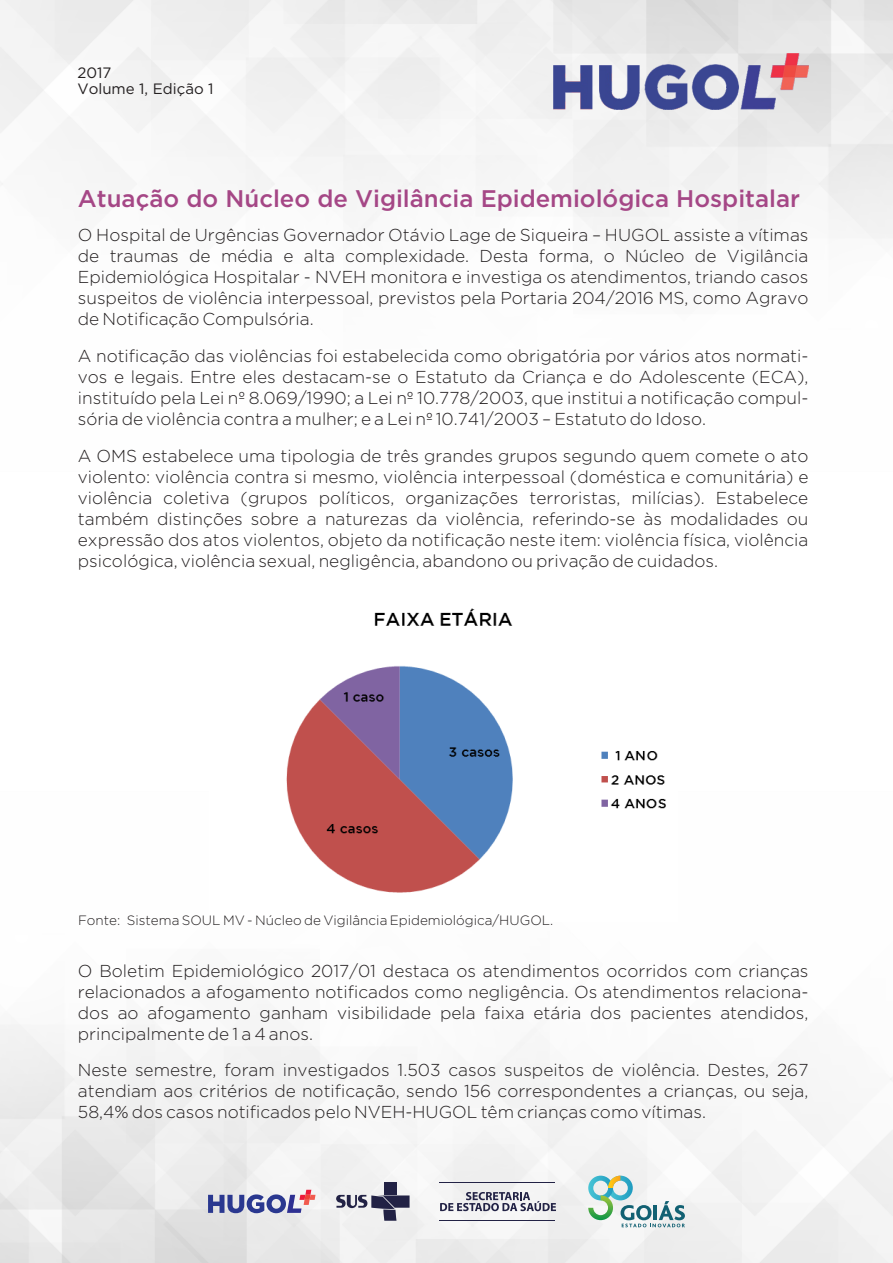
<style>
.page{position:relative;width:893px;height:1263px;background:#fff}
.page>*{position:absolute;margin:0;border:0;box-sizing:border-box;transform-origin:0 0}
.t1{font:500 24px "Gotham";color:#a54786}
.t2{font:300 17.25px/21px "Gotham";color:#231f20;text-align:justify}
.t3{font:15px/16px "Gotham";color:#231f20}
.t4{font:300 13.5px "Gotham";color:#231f20}
</style>
<div class="page">
<img style="left:0;top:1024px;width:893px;height:239px">
<img style="left:0;top:0;width:893px;height:239px">
<img style="left:554px;top:54px;width:255px;height:56px">
<div style="left:384px;top:1182px;width:13px;height:12px;background:#222245"></div>
<svg style="left:336px;top:1195px;width:74px;height:26px"></svg>
<svg style="left:440px;top:1192px;width:116px;height:19px"></svg>
<hr style="left:439px;top:1182px;width:116px;height:1px;background:#222245">
<hr style="left:439px;top:1220px;width:116px;height:1px;background:#222245">
<svg style="left:588px;top:1175px;width:97px;height:52px"></svg>
<svg style="left:208px;top:1190px;width:108px;height:23px"></svg>
<img style="left:286px;top:608px;width:380px;height:285px">
<p class="t3" style="left:77px;top:66px;width:138px">2017<br>Volume 1, Edição 1</p>
<h1 class="t1" style="left:78px;top:189px;width:724px">Atuação do Núcleo de Vigilância Epidemiológica Hospitalar</h1>
<p class="t2" style="left:78px;top:226px;width:732px">O Hospital de Urgências Governador Otávio Lage de Siqueira – HUGOL assiste a vítimas de traumas de média e alta complexidade. Desta forma, o Núcleo de Vigilância Epidemiológica Hospitalar - NVEH monitora e investiga os atendimentos, triando casos suspeitos de violência interpessoal, previstos pela Portaria 204/2016 MS, como Agravo de Notificação Compulsória.</p>
<p class="t2" style="left:78px;top:347px;width:732px">A notificação das violências foi estabelecida como obrigatória por vários atos normati&shy;vos e legais. Entre eles destacam-se o Estatuto da Criança e do Adolescente (ECA), instituído pela Lei nº 8.069/1990; a Lei nº 10.778/2003, que institui a notificação compul&shy;sória de violência contra a mulher; e a Lei nº 10.741/2003 – Estatuto do Idoso.</p>
<p class="t2" style="left:78px;top:446px;width:732px">A OMS estabelece uma tipologia de três grandes grupos segundo quem comete o ato violento: violência contra si mesmo, violência interpessoal (doméstica e comunitária) e violência coletiva (grupos políticos, organizações terroristas, milícias). Estabelece também distinções sobre a naturezas da violência, referindo-se às modalidades ou expressão dos atos violentos, objeto da notificação neste item: violência física, violência psicológica, violência sexual, negligência, abandono ou privação de cuidados.</p>
<p class="t4" style="left:78px;top:915px;width:477px">Fonte: Sistema SOUL MV - Núcleo de Vigilância Epidemiológica/HUGOL.</p>
<p class="t2" style="left:78px;top:961px;width:732px">O Boletim Epidemiológico 2017/01 destaca os atendimentos ocorridos com crianças relacionados a afogamento notificados como negligência. Os atendimentos relaciona&shy;dos ao afogamento ganham visibilidade pela faixa etária dos pacientes atendidos, principalmente de 1 a 4 anos.</p>
<p class="t2" style="left:78px;top:1061px;width:732px">Neste semestre, foram investigados 1.503 casos suspeitos de violência. Destes, 267 atendiam aos critérios de notificação, sendo 156 correspondentes a crianças, ou seja, 58,4% dos casos notificados pelo NVEH-HUGOL têm crianças como vítimas.</p>
</div>
